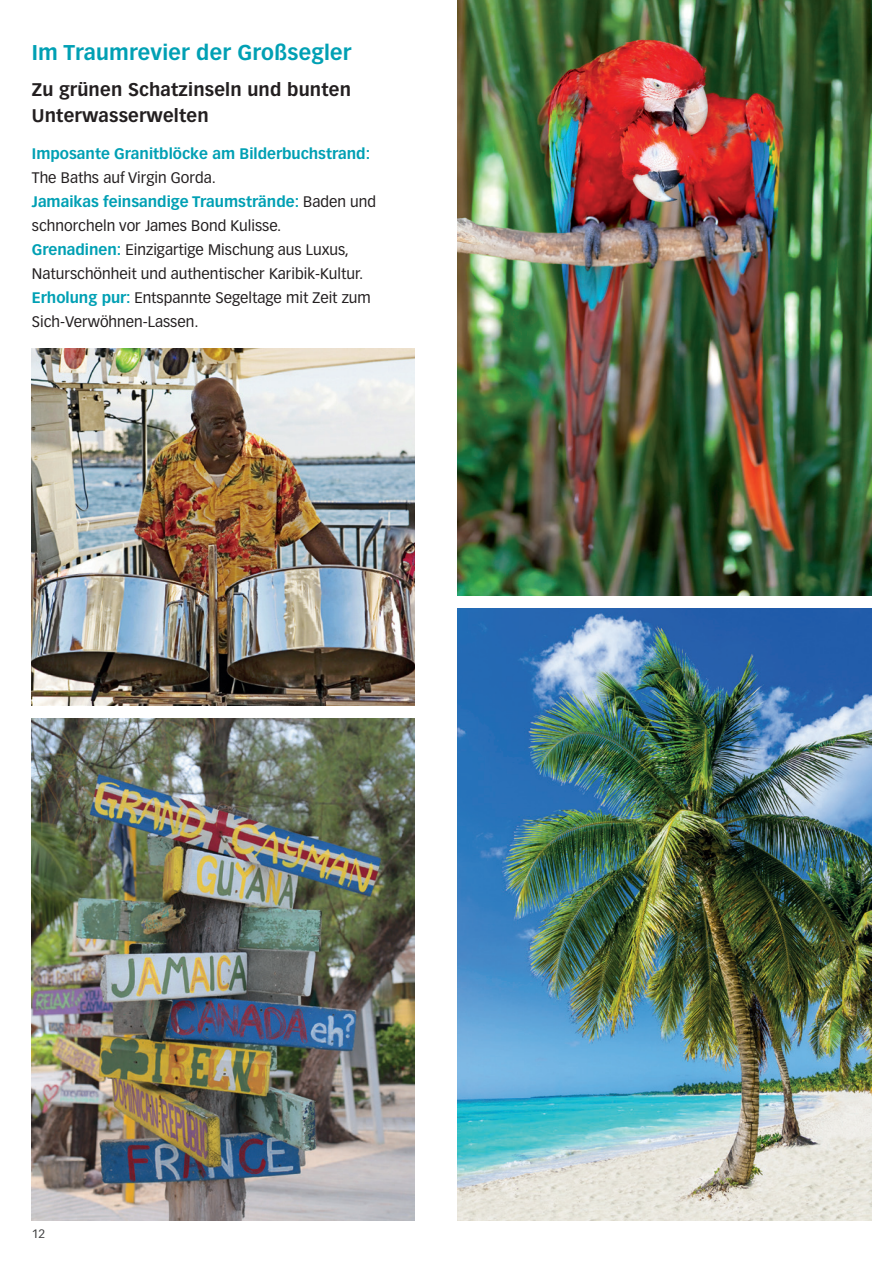
<style>
.page{position:relative;width:872px;height:1263px;background:#fff}
.page>*{position:absolute;margin:0;border:0;box-sizing:border-box;transform-origin:0 0}
.t1{font:700 21px "Vectora LT Pro";letter-spacing:.01em;color:#00a0b4}
.t2{font:700 18px/25.5px "Vectora LT Pro";letter-spacing:.01em;color:#231f20}
.t3{font:15px/24px "Vectora LT Pro";color:#231f20}
.t4{font:700 15px "Vectora LT Pro";color:#00a0b4}
.t5{font:12px "Vectora LT Pro";color:#3e3e3f}
.s1{font-weight:700;color:#00a0b4}
</style>
<div class="page">
<img style="left:457px;top:0;width:415px;height:595px">
<img style="left:457px;top:608px;width:415px;height:612px">
<img style="left:32px;top:349px;width:383px;height:357px">
<img style="left:32px;top:719px;width:383px;height:501px">
<h1 class="t1" style="left:32px;top:39px;width:321px">Im Traumrevier der Großsegler</h1>
<p class="t2" style="left:32px;top:77px;width:321px">Zu grünen Schatzinseln und bunten<br>Unterwasserwelten</p>
<p class="t4" style="left:32px;top:144px;width:340px">Imposante Granitblöcke am Bilderbuchstrand:</p>
<p class="t3" style="left:32px;top:165px;width:346px">The Baths auf Virgin Gorda.<br><span class="s1">Jamaikas feinsandige Traumstrände:</span> Baden und schnorcheln vor James Bond Kulisse.<br><span class="s1">Grenadinen:</span> Einzigartige Mischung aus Luxus, Naturschönheit und authentischer Karibik-Kultur.<br><span class="s1">Erholung pur:</span> Entspannte Segeltage mit Zeit zum Sich-Verwöhnen-Lassen.</p>
<p class="t5" style="left:32px;top:1227px;width:15px">12</p>
</div>
